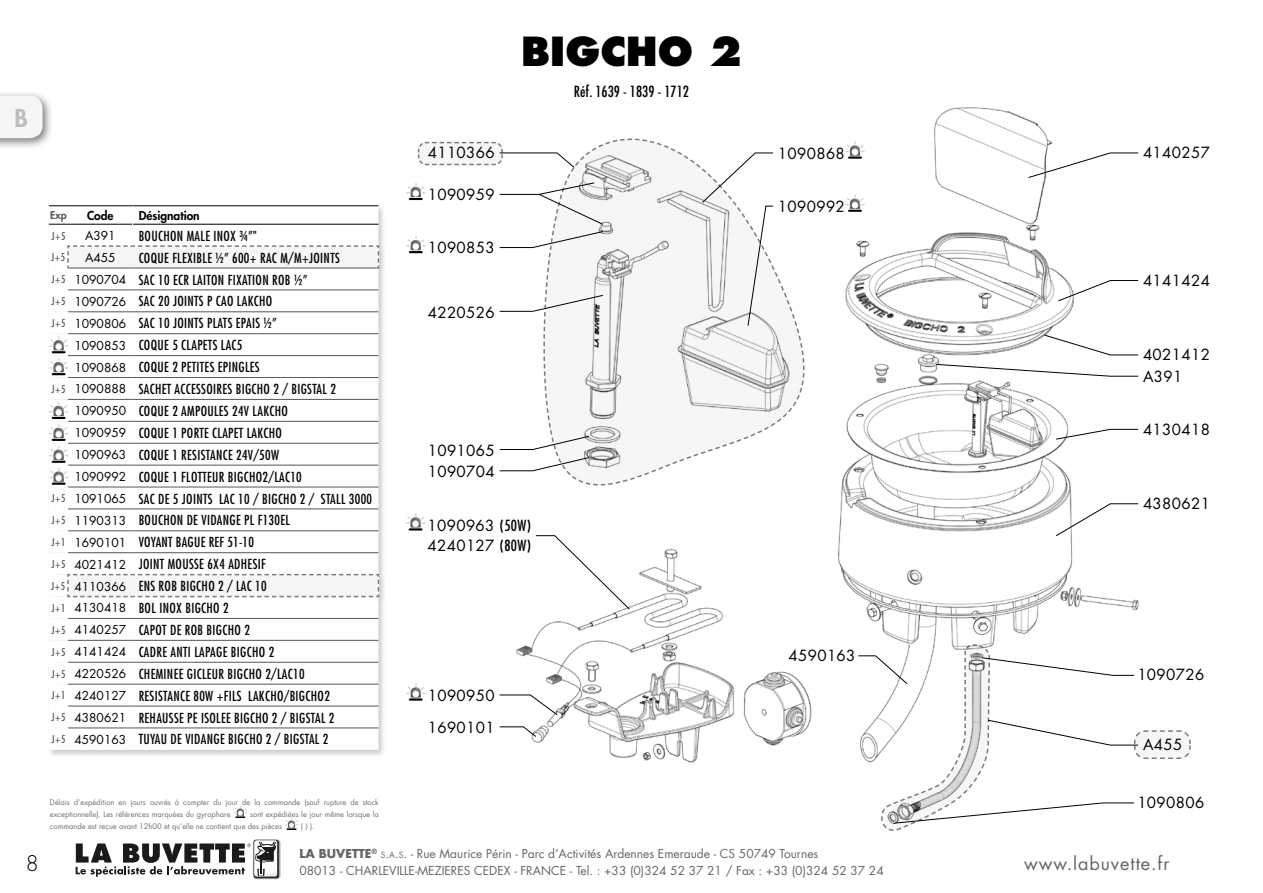
<style>
.page{position:relative;width:1263px;height:893px;background:#fff}
.page>*{position:absolute;margin:0;border:0;box-sizing:border-box;transform-origin:0 0}
.t1{font:800 39px "Futura Std";color:#000}
.t2{font:800 24px "Futura Std";color:#bbbdbe}
.t3{font:300 21px "Futura Std";color:#000}
.t4{font:18px "Futura Std";letter-spacing:.05em;color:#646567}
.t5{font:15px/21.3px "Futura Std";letter-spacing:.025em;color:#000}
.t6{font:condensed 15px "Futura Std";color:#000}
.t7{font:condensed 13.5px "Futura Std";letter-spacing:.025em;color:#000}
.t8{font:12px "Futura Std";color:#646567}
.t9{font:800 12px "Futura Std";color:#000}
.t10{font:12px "Futura Std";color:#000}
.t11{font:condensed 10.5px "Futura Std";color:#58585a}
.t12{font:800 10.5px "Futura Std";color:#58585a}
.t13{font:7.5px/12px "Futura Std";color:#707172}
.s1{font-size:10.5px;color:#58585a}
.s2{font-stretch:normal;font-size:12px}
.s3{font-stretch:condensed}
.s4{font-weight:700}
.s5{font-size:8.4px}
.s6{font-style:inherit}
</style>
<div class="page">
<img style="left:409px;top:107px;width:730px;height:656px">
<div style="left:47px;top:204px;width:340px;height:553px;background:#000;opacity:.2"></div>
<svg style="left:49px;top:205px;width:331px;height:545px"></svg>
<svg style="left:1028px;top:153px;width:110px;height:25px"></svg>
<svg style="left:1058px;top:280px;width:80px;height:21px"></svg>
<svg style="left:1044px;top:335px;width:94px;height:20px"></svg>
<svg style="left:1056px;top:429px;width:82px;height:11px"></svg>
<svg style="left:1055px;top:503px;width:83px;height:33px"></svg>
<svg style="left:936px;top:364px;width:202px;height:13px"></svg>
<svg style="left:858px;top:640px;width:333px;height:191px"></svg>
<svg style="left:406px;top:683px;width:20px;height:18px"></svg>
<svg style="left:499px;top:695px;width:59px;height:20px"></svg>
<svg style="left:499px;top:726px;width:37px;height:11px"></svg>
<svg style="left:406px;top:110px;width:459px;height:396px"></svg>
<svg style="left:406px;top:513px;width:19px;height:17px"></svg>
<svg style="left:535px;top:535px;width:95px;height:75px"></svg>
<svg style="left:233px;top:805px;width:14px;height:13px"></svg>
<svg style="left:284px;top:817px;width:15px;height:13px"></svg>
<img style="left:253px;top:839px;width:27px;height:40px">
<svg style="left:254px;top:840px;width:24px;height:37px"></svg>
<svg style="left:254px;top:840px;width:23px;height:36px"></svg>
<svg style="left:76px;top:841px;width:201px;height:36px"></svg>
<div style="left:0;top:90px;width:54px;height:59px;background:#000;opacity:.5"></div>
<div style="left:0;top:96px;width:43px;height:42px;background:#f6f6f6"></div>
<h2 class="t2" style="left:15px;top:103px;width:15px">B</h2>
<p class="t12" style="left:50px;top:209px;width:18px">Exp</p>
<p class="t9" style="left:87px;top:208px;width:28px">Code</p>
<p class="t9" style="left:139px;top:208px;width:63px">Désignation</p>
<p class="t11" style="left:52px;top:229px;width:15px">J+5</p>
<p class="t10" style="left:85px;top:228px;width:32px">A391</p>
<p class="t7" style="left:139px;top:228px;width:119px">BOUCHON MALE INOX ¾”"</p>
<p class="t11" style="left:51px;top:251px;width:15px">J+5</p>
<p class="t10" style="left:85px;top:250px;width:32px">A455</p>
<p class="t7" style="left:139px;top:250px;width:203px">COQUE FLEXIBLE ½” 600+ RAC M/M+JOINTS</p>
<p class="t7" style="left:52px;top:271px;width:257px"><span class="s1">J+5</span> <span class="s2">1090704</span> SAC 10 ECR LAITON FIXATION ROB ½”</p>
<p class="t7" style="left:52px;top:293px;width:222px"><span class="s1">J+5</span> <span class="s2">1090726</span> SAC 20 JOINTS P CAO LAKCHO</p>
<p class="t7" style="left:52px;top:315px;width:227px"><span class="s1">J+5</span> <span class="s2">1090806</span> SAC 10 JOINTS PLATS EPAIS ½”</p>
<p class="t7" style="left:74px;top:337px;width:170px"><span class="s2">1090853</span> COQUE 5 CLAPETS LAC5</p>
<p class="t7" style="left:74px;top:359px;width:187px"><span class="s2">1090868</span> COQUE 2 PETITES EPINGLES</p>
<p class="t7" style="left:52px;top:381px;width:286px"><span class="s1">J+5</span> <span class="s2">1090888</span> SACHET ACCESSOIRES BIGCHO 2 / BIGSTAL 2</p>
<p class="t7" style="left:74px;top:403px;width:215px"><span class="s2">1090950</span> COQUE 2 AMPOULES 24V LAKCHO</p>
<p class="t7" style="left:74px;top:425px;width:209px"><span class="s2">1090959</span> COQUE 1 PORTE CLAPET LAKCHO</p>
<p class="t7" style="left:74px;top:447px;width:206px"><span class="s2">1090963</span> COQUE 1 RESISTANCE 24V/50W</p>
<p class="t7" style="left:74px;top:469px;width:229px"><span class="s2">1090992</span> COQUE 1 FLOTTEUR BIGCHO2/LAC10</p>
<p class="t7" style="left:52px;top:490px;width:322px"><span class="s1">J+5</span> <span class="s2">1091065</span> SAC DE 5 JOINTS LAC 10 / BIGCHO 2 / STALL 3000</p>
<p class="t7" style="left:52px;top:512px;width:240px"><span class="s1">J+5</span> <span class="s2">1190313</span> BOUCHON DE VIDANGE PL F130EL</p>
<p class="t7" style="left:52px;top:534px;width:204px"><span class="s1">J+1</span> <span class="s2">1690101</span> VOYANT BAGUE REF 51-10</p>
<p class="t7" style="left:52px;top:556px;width:216px"><span class="s1">J+5</span> <span class="s2">4021412</span> JOINT MOUSSE 6X4 ADHESIF</p>
<p class="t7" style="left:51px;top:578px;width:217px"><span class="s1">J+5</span> <span class="s2">4110366</span> ENS ROB BIGCHO 2 / LAC 10</p>
<p class="t7" style="left:52px;top:600px;width:179px"><span class="s1">J+1</span> <span class="s2">4130418</span> BOL INOX BIGCHO 2</p>
<p class="t7" style="left:52px;top:622px;width:200px"><span class="s1">J+5</span> <span class="s2">4140257</span> CAPOT DE ROB BIGCHO 2</p>
<p class="t7" style="left:52px;top:644px;width:224px"><span class="s1">J+5</span> <span class="s2">4141424</span> CADRE ANTI LAPAGE BIGCHO 2</p>
<p class="t7" style="left:52px;top:666px;width:254px"><span class="s1">J+5</span> <span class="s2">4220526</span> CHEMINEE GICLEUR BIGCHO 2/LAC10</p>
<p class="t7" style="left:52px;top:688px;width:280px"><span class="s1">J+1</span> <span class="s2">4240127</span> RESISTANCE 80W +FILS LAKCHO/BIGCHO2</p>
<p class="t7" style="left:52px;top:709px;width:284px"><span class="s1">J+5</span> <span class="s2">4380621</span> REHAUSSE PE ISOLEE BIGCHO 2 / BIGSTAL 2</p>
<p class="t7" style="left:52px;top:731px;width:278px"><span class="s1">J+5</span> <span class="s2">4590163</span> TUYAU DE VIDANGE BIGCHO 2 / BIGSTAL 2</p>
<p class="t5" style="left:428px;top:142px;width:68px">4110366</p>
<p class="t5" style="left:428px;top:184px;width:68px">1090959</p>
<p class="t5" style="left:428px;top:237px;width:68px">1090853</p>
<p class="t5" style="left:428px;top:302px;width:68px">4220526</p>
<h1 class="t1" style="left:521px;top:27px;width:222px">BIGCHO 2</h1>
<p class="t6" style="left:574px;top:83px;width:117px">Réf. 1639 - 1839 - 1712</p>
<p class="t5" style="left:778px;top:143px;width:68px">1090868</p>
<p class="t5" style="left:778px;top:196px;width:68px">1090992</p>
<p class="t5" style="left:428px;top:440px;width:68px">1091065<br>1090704</p>
<p class="t5" style="left:427px;top:515px;width:105px;line-height:20.9px">1090963 <span class="s3">(50W)<br></span>4240127 <span class="s3">(80W)</span></p>
<p class="t5" style="left:428px;top:685px;width:68px">1090950</p>
<p class="t5" style="left:428px;top:717px;width:68px">1690101</p>
<p class="t5" style="left:788px;top:645px;width:68px">4590163</p>
<p class="t13" style="left:50px;top:796px;width:330px">Délais d’expédition en jours ouvrés à compter du jour de la commande (sauf rupture de stock exceptionnelle). Les références marquées du gyrophare</p>
<p class="t13" style="left:50px;top:808px;width:330px;text-indent:200px">sont expédiées le jour même lorsque la commande est reçue avant 12h00 et qu’elle ne contient que des pièces</p>
<p class="t13" style="left:301px;top:820px;width:15px">( J ).</p>
<p class="t8" style="left:299px;top:846px;width:520px"><span class="s4">LA BUVETTE</span><sup>®</sup> <span class="s5">S</span><span class="s6">.</span><span class="s5">A</span><span class="s6">.</span><span class="s5">S</span><span class="s6">.</span> - Rue Maurice Périn - Parc d’Activités Ardennes Emeraude - CS 50749 Tournes</p>
<h3 class="t3" style="left:26px;top:851px;width:15px">8</h3>
<p class="t8" style="left:299px;top:862px;width:586px">08013 - CHARLEVILLE-MEZIERES CEDEX - FRANCE - Tel. : +33 (0)324 52 37 21 / Fax : +33 (0)324 52 37 24</p>
<p class="t5" style="left:1143px;top:142px;width:68px">4140257</p>
<p class="t5" style="left:1143px;top:270px;width:68px">4141424</p>
<p class="t5" style="left:1143px;top:344px;width:68px">4021412</p>
<p class="t5" style="left:1143px;top:366px;width:41px">A391</p>
<p class="t5" style="left:1143px;top:419px;width:68px">4130418</p>
<p class="t5" style="left:1143px;top:493px;width:68px">4380621</p>
<p class="t5" style="left:1137px;top:664px;width:68px">1090726</p>
<p class="t5" style="left:1143px;top:734px;width:41px">A455</p>
<p class="t5" style="left:1137px;top:792px;width:68px">1090806</p>
<h3 class="t4" style="left:1024px;top:852px;width:147px">www.labuvette.fr</h3>
</div>
